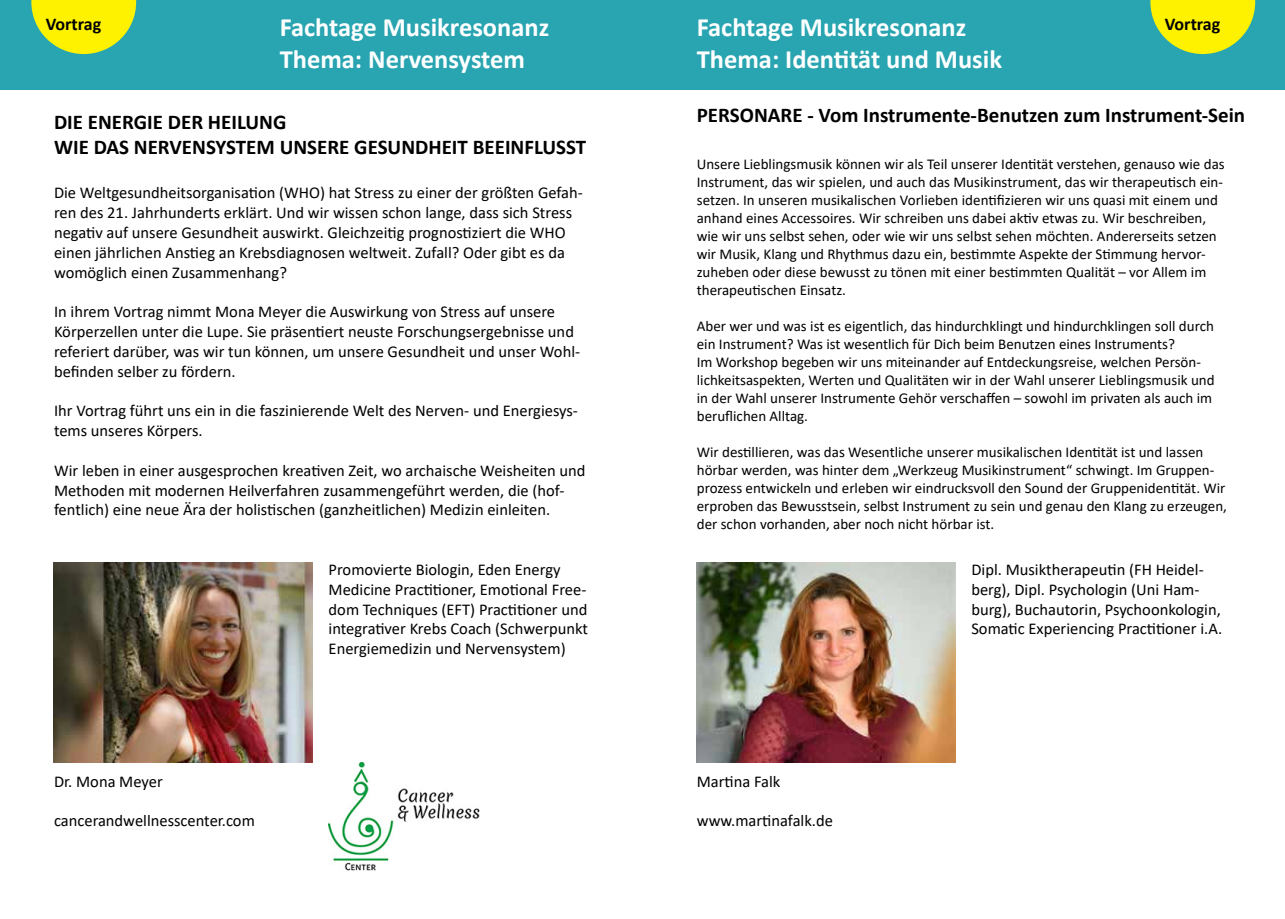
<style>
.page{position:relative;width:1285px;height:919px;background:#fff}
.page>*{position:absolute;margin:0;border:0;box-sizing:border-box;transform-origin:0 0}
.t1{font:700 26.4px/31.8px "Calibri";color:#fff}
.t2{font:700 21px/25.2px "Calibri";color:#000}
.t3{font:700 18px "Calibri";color:#000}
.t4{font:16.5px/19.8px "Calibri";color:#000}
.t5{font:15px/18px "Calibri";color:#000}
</style>
<div class="page">
<div style="left:0;top:0;width:642px;height:89px;background:#28a5b1"></div>
<svg style="left:31px;top:0;width:105px;height:54px"></svg>
<img style="left:54px;top:562px;width:258px;height:200px">
<img style="left:696px;top:562px;width:259px;height:200px">
<div style="left:642px;top:0;width:642px;height:89px;background:#28a5b1"></div>
<svg style="left:1150px;top:0;width:104px;height:54px"></svg>
<img style="left:329px;top:762px;width:150px;height:109px">
<p class="t3" style="left:46px;top:11px;width:57px">Vortrag</p>
<h1 class="t1" style="left:280px;top:11px;width:271px">Fachtage Musikresonanz<br>Thema: Nervensystem</h1>
<h2 class="t2" style="left:54px;top:109px;width:533px">DIE ENERGIE DER HEILUNG<br>WIE DAS NERVENSYSTEM UNSERE GESUNDHEIT BEEINFLUSST</h2>
<p class="t4" style="left:54px;top:182px;width:530px">Die Weltgesundheitsorganisation (WHO) hat Stress zu einer der größten Gefah&shy;ren des 21. Jahrhunderts erklärt. Und wir wissen schon lange, dass sich Stress negativ auf unsere Gesundheit auswirkt. Gleichzeitig prognostiziert die WHO einen jährlichen Anstieg an Krebsdiagnosen weltweit. Zufall? Oder gibt es da womöglich einen Zusammenhang?</p>
<p class="t4" style="left:54px;top:301px;width:527px">In ihrem Vortrag nimmt Mona Meyer die Auswirkung von Stress auf unsere Körperzellen unter die Lupe. Sie präsentiert neuste Forschungsergebnisse und referiert darüber, was wir tun können, um unsere Gesundheit und unser Wohl&shy;befinden selber zu fördern.</p>
<p class="t4" style="left:54px;top:400px;width:525px">Ihr Vortrag führt uns ein in die faszinierende Welt des Nerven- und Energiesys&shy;tems unseres Körpers.</p>
<p class="t4" style="left:54px;top:460px;width:533px">Wir leben in einer ausgesprochen kreativen Zeit, wo archaische Weisheiten und<br>Methoden mit modernen Heilverfahren zusammengeführt werden, die (hof&shy;fentlich) eine neue Ära der holistischen (ganzheitlichen) Medizin einleiten.</p>
<p class="t4" style="left:54px;top:770px;width:110px">Dr. Mona Meyer</p>
<p class="t4" style="left:54px;top:810px;width:202px">cancerandwellnesscenter.com</p>
<p class="t4" style="left:328px;top:559px;width:261px">Promovierte Biologin, Eden Energy Medicine Practitioner, Emotional Free&shy;dom Techniques (EFT) Practitioner und integrativer Krebs Coach (Schwerpunkt Energiemedizin und Nervensystem)</p>
<h1 class="t1" style="left:696px;top:11px;width:307px">Fachtage Musikresonanz<br>Thema: Identität und Musik</h1>
<h2 class="t2" style="left:696px;top:102px;width:549px">PERSONARE - Vom Instrumente-Benutzen zum Instrument-Sein</h2>
<p class="t3" style="left:1164px;top:11px;width:57px">Vortrag</p>
<p class="t5" style="left:696px;top:154px;width:529px">Unsere Lieblingsmusik können wir als Teil unserer Identität verstehen, genauso wie das Instrument, das wir spielen, und auch das Musikinstrument, das wir therapeutisch ein&shy;setzen. In unseren musikalischen Vorlieben identifizieren wir uns quasi mit einem und anhand eines Accessoires. Wir schreiben uns dabei aktiv etwas zu. Wir beschreiben, wie wir uns selbst sehen, oder wie wir uns selbst sehen möchten. Andererseits setzen wir Musik, Klang und Rhythmus dazu ein, bestimmte Aspekte der Stimmung hervor&shy;zuheben oder diese bewusst zu tönen mit einer bestimmten Qualität – vor Allem im therapeutischen Einsatz.</p>
<p class="t5" style="left:696px;top:316px;width:519px">Aber wer und was ist es eigentlich, das hindurchklingt und hindurchklingen soll durch ein Instrument? Was ist wesentlich für Dich beim Benutzen eines Instruments?<br>Im Workshop begeben wir uns miteinander auf Entdeckungsreise, welchen Persön&shy;lichkeitsaspekten, Werten und Qualitäten wir in der Wahl unserer Lieblingsmusik und in der Wahl unserer Instrumente Gehör verschaffen – sowohl im privaten als auch im beruflichen Alltag.</p>
<p class="t5" style="left:696px;top:442px;width:531px">Wir destillieren, was das Wesentliche unserer musikalischen Identität ist und lassen hörbar werden, was hinter dem „Werkzeug Musikinstrument“ schwingt. Im Gruppen&shy;prozess entwickeln und erleben wir eindrucksvoll den Sound der Gruppenidentität. Wir erproben das Bewusstsein, selbst Instrument zu sein und genau den Klang zu erzeugen, der schon vorhanden, aber noch nicht hörbar ist.</p>
<p class="t4" style="left:696px;top:770px;width:85px">Martina Falk</p>
<p class="t4" style="left:696px;top:810px;width:138px">www.martinafalk.de</p>
<p class="t4" style="left:971px;top:559px;width:252px">Dipl. Musiktherapeutin (FH Heidel&shy;berg), Dipl. Psychologin (Uni Ham&shy;burg), Buchautorin, Psychoonkologin, Somatic Experiencing Practitioner i.A.</p>
</div>
